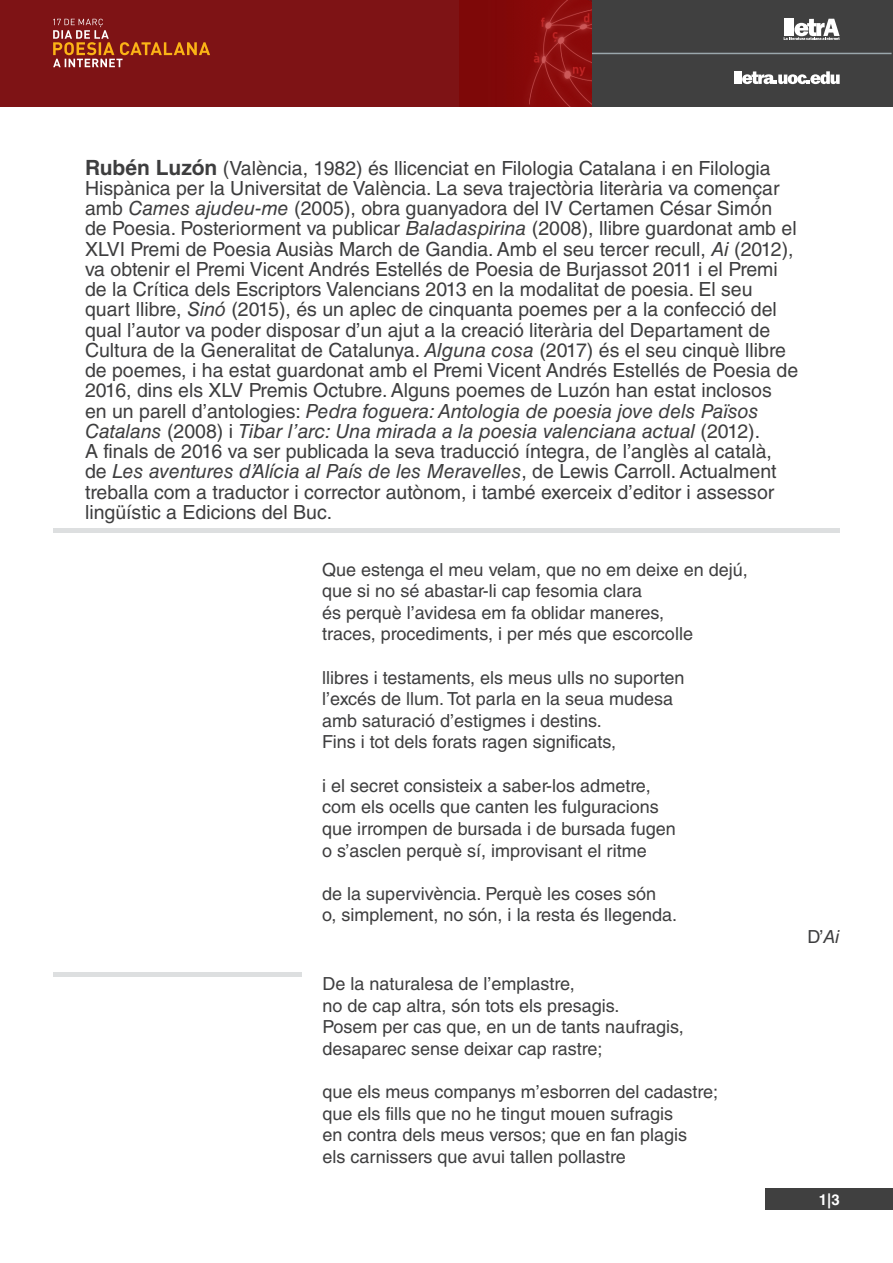
<style>
.page{position:relative;width:893px;height:1263px;background:#fff}
.page>*{position:absolute;margin:0;border:0;box-sizing:border-box;transform-origin:0 0}
.BIO__texto{font:19.5px/20.2px "Helvetica LT Std";color:#3e3e3f}
.CONTENIDO__texto_poe{font:18px "Helvetica LT Std";color:#3e3e3f}
.PAGINACIÓN__Páginas{font:700 15px "Helvetica LT Std";color:#fff}
.s1{font-weight:700;font-size:21px}
.s2{font-style:italic}
</style>
<div class="page">
<div style="left:765px;top:1188px;width:128px;height:22px;background:#404040"></div>
<div style="left:0;top:0;width:893px;height:106px;background:#404040"></div>
<div style="left:0;top:0;width:592px;height:106px;background:#7e1315"></div>
<hr style="left:591px;top:53px;width:301px;height:1px;background:#9ba7ac">
<svg style="left:734px;top:71px;width:106px;height:13px"></svg>
<svg style="left:784px;top:19px;width:56px;height:21px"></svg>
<img style="left:459px;top:0;width:133px;height:106px">
<svg style="left:53px;top:19px;width:157px;height:48px"></svg>
<div style="left:53px;top:528px;width:787px;height:5px;background:#dddfe0"></div>
<div style="left:53px;top:972px;width:248px;height:5px;background:#dddfe0"></div>
<p class="BIO__texto" style="left:85px;top:158px;width:715px"><span class="s1">Rubén Luzón</span> (València, 1982) és llicenciat en Filologia Catalana i en Filologia Hispànica per la Universitat de València. La seva trajectòria literària va començar amb <span class="s2">Cames ajudeu-me</span> (2005), obra guanyadora del IV Certamen César Simón de Poesia. Posteriorment va publicar <span class="s2">Baladaspirina</span> (2008), llibre guardonat amb el XLVI Premi de Poesia Ausiàs March de Gandia. Amb el seu tercer recull, <span class="s2">Ai</span> (2012), va obtenir el Premi Vicent Andrés Estellés de Poesia de Burjassot 2011 i el Premi de la Crítica dels Escriptors Valencians 2013 en la modalitat de poesia. El seu quart llibre, <span class="s2">Sinó</span> (2015), és un aplec de cinquanta poemes per a la confecció del qual l’autor va poder disposar d’un ajut a la creació literària del Departament de Cultura de la Generalitat de Catalunya. <span class="s2">Alguna cosa</span> (2017) és el seu cinquè llibre de poemes, i ha estat guardonat amb el Premi Vicent Andrés Estellés de Poesia de 2016, dins els XLV Premis Octubre. Alguns poemes de Luzón han estat inclosos en un parell d’antologies: <span class="s2">Pedra foguera: Antologia de poesia jove dels Països Catalans</span> (2008) i <span class="s2">Tibar l’arc: Una mirada a la poesia valenciana actual</span> (2012).<br>A finals de 2016 va ser publicada la seva traducció íntegra, de l’anglès al català, de <span class="s2">Les aventures d’Alícia al País de les Meravelles</span>, de Lewis Carroll. Actualment treballa com a traductor i corrector autònom, i també exerceix d’editor i assessor lingüístic a Edicions del Buc.</p>
<p class="CONTENIDO__texto_poe" style="left:322px;top:559px;width:427px">Que estenga el meu velam, que no em deixe en dejú,</p>
<p class="CONTENIDO__texto_poe" style="left:322px;top:580px;width:321px">que si no sé abastar-li cap fesomia clara</p>
<p class="CONTENIDO__texto_poe" style="left:322px;top:602px;width:343px">és perquè l’avidesa em fa oblidar maneres,</p>
<p class="CONTENIDO__texto_poe" style="left:322px;top:624px;width:372px">traces, procediments, i per més que escorcolle</p>
<p class="CONTENIDO__texto_poe" style="left:322px;top:667px;width:364px">llibres i testaments, els meus ulls no suporten</p>
<p class="CONTENIDO__texto_poe" style="left:322px;top:688px;width:352px">l’excés de llum. Tot parla en la seua mudesa</p>
<p class="CONTENIDO__texto_poe" style="left:322px;top:710px;width:281px">amb saturació d’estigmes i destins.</p>
<p class="CONTENIDO__texto_poe" style="left:322px;top:732px;width:295px">Fins i tot dels forats ragen significats,</p>
<p class="CONTENIDO__texto_poe" style="left:322px;top:775px;width:330px">i el secret consisteix a saber-los admetre,</p>
<p class="CONTENIDO__texto_poe" style="left:322px;top:796px;width:338px">com els ocells que canten les fulguracions</p>
<p class="CONTENIDO__texto_poe" style="left:322px;top:818px;width:355px">que irrompen de bursada i de bursada fugen</p>
<p class="CONTENIDO__texto_poe" style="left:322px;top:840px;width:326px">o s’asclen perquè sí, improvisant el ritme</p>
<p class="CONTENIDO__texto_poe" style="left:322px;top:883px;width:335px">de la supervivència. Perquè les coses són</p>
<p class="CONTENIDO__texto_poe" style="left:322px;top:904px;width:356px">o, simplement, no són, i la resta és llegenda.</p>
<p class="CONTENIDO__texto_poe" style="left:322px;top:973px;width:254px">De la naturalesa de l’emplastre,</p>
<p class="CONTENIDO__texto_poe" style="left:322px;top:995px;width:298px">no de cap altra, són tots els presagis.</p>
<p class="CONTENIDO__texto_poe" style="left:322px;top:1016px;width:363px">Posem per cas que, en un de tants naufragis,</p>
<p class="CONTENIDO__texto_poe" style="left:322px;top:1038px;width:281px">desaparec sense deixar cap rastre;</p>
<p class="CONTENIDO__texto_poe" style="left:322px;top:1081px;width:397px">que els meus companys m’esborren del cadastre;</p>
<p class="CONTENIDO__texto_poe" style="left:322px;top:1103px;width:352px">que els fills que no he tingut mouen sufragis</p>
<p class="CONTENIDO__texto_poe" style="left:322px;top:1124px;width:366px">en contra dels meus versos; que en fan plagis</p>
<p class="CONTENIDO__texto_poe" style="left:322px;top:1146px;width:305px">els carnissers que avui tallen pollastre</p>
<p class="CONTENIDO__texto_poe" style="left:807px;top:926px;width:34px">D’<span class="s2">Ai</span></p>
<p class="PAGINACIÓN__Páginas" style="left:819px;top:1190px;width:22px">1|3</p>
</div>
